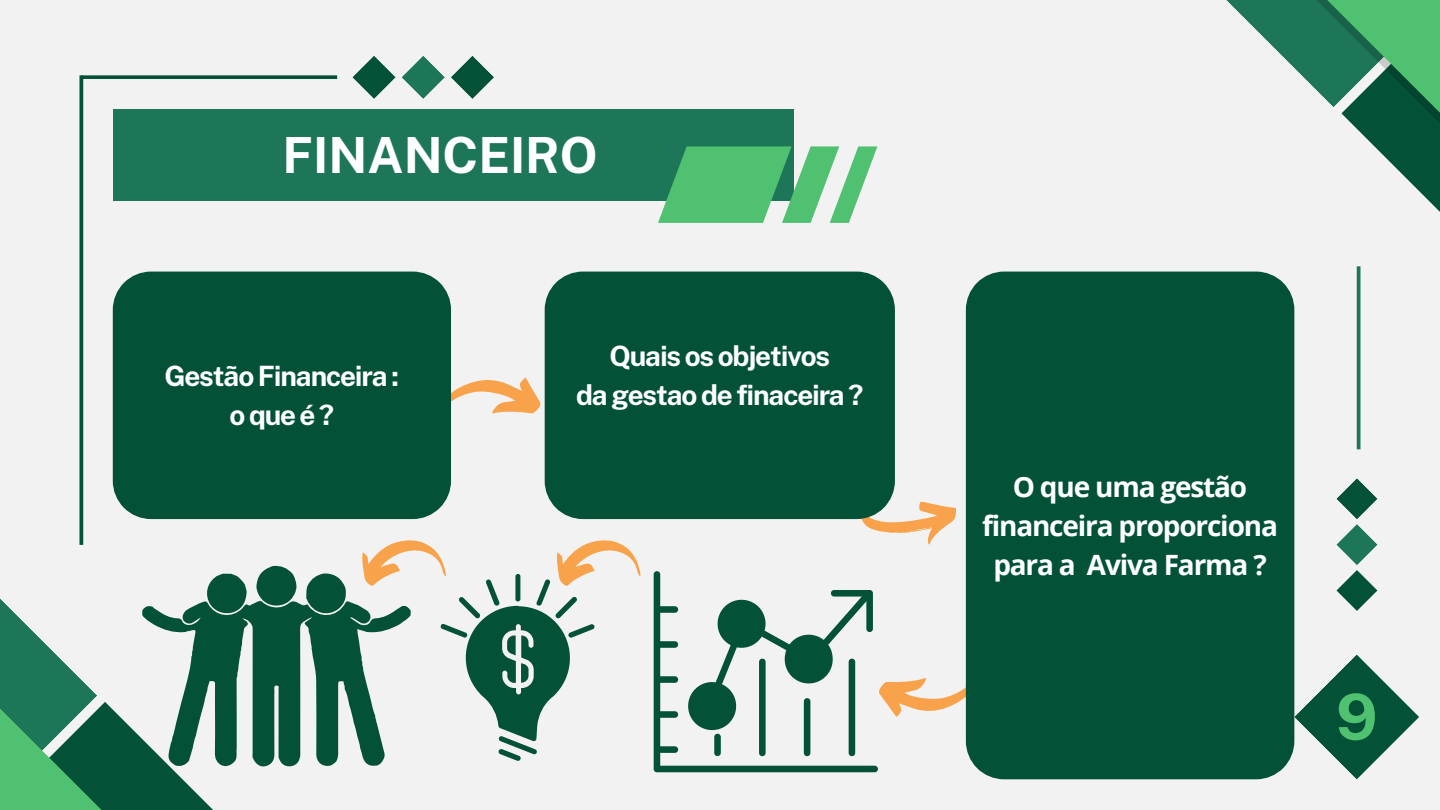
<style>
.page{position:relative;width:1440px;height:810px;background:#f2f2f2}
.page>*{position:absolute;margin:0;border:0;box-sizing:border-box;transform-origin:0 0}
.t1{font:700 63.4px "Public Sans";color:#50c171}
.t2{font:700 49.8px "Public Sans";color:#fff}
.t3{font:700 28px/39px "Public Sans";letter-spacing:-.04em;color:#fff;text-align:center}
.t4{font:700 28px/39px "Open Sans";letter-spacing:-.04em;color:#fff;text-align:center}
</style>
<div class="page">
<svg style="left:1336px;top:478px;width:42px;height:133px"></svg>
<hr style="left:1357px;top:266px;width:3px;height:183px;background:#1d7658">
<svg style="left:83px;top:75px;width:254px;height:4px"></svg>
<svg style="left:79px;top:75px;width:4px;height:399px;fill:#035237"></svg>
<div style="left:113px;top:109px;width:681px;height:92px;background:#1d7658"></div>
<svg style="left:352px;top:56px;width:93px;height:43px"></svg>
<svg style="left:451px;top:56px;width:43px;height:43px"></svg>
<svg style="left:1226px;top:0;width:214px;height:212px"></svg>
<svg style="left:1294px;top:654px;width:125px;height:126px"></svg>
<svg style="left:658px;top:146px;width:219px;height:77px"></svg>
<svg style="left:451px;top:378px;width:90px;height:36px"></svg>
<div style="left:113px;top:272px;width:338px;height:202px;background:#035237"></div>
<div style="left:545px;top:272px;width:350px;height:202px;background:#035237"></div>
<div style="left:966px;top:272px;width:328px;height:507px;background:#035237"></div>
<svg style="left:0;top:474px;width:981px;height:336px"></svg>
<h2 class="t2" style="left:283px;top:125px;width:317px">FINANCEIRO</h2>
<p class="t3" style="left:165px;top:356px;width:236px">Gestão Financeira : oqueé?</p>
<p class="t3" style="left:576px;top:336px;width:289px">Quais os objetivos<br>da gestao de finaceira ?</p>
<p class="t4" style="left:982px;top:467px;width:297px">O que uma gestão financeira proporciona para a Aviva Farma ?</p>
<h1 class="t1" style="left:1336px;top:679px;width:43px">9</h1>
</div>
